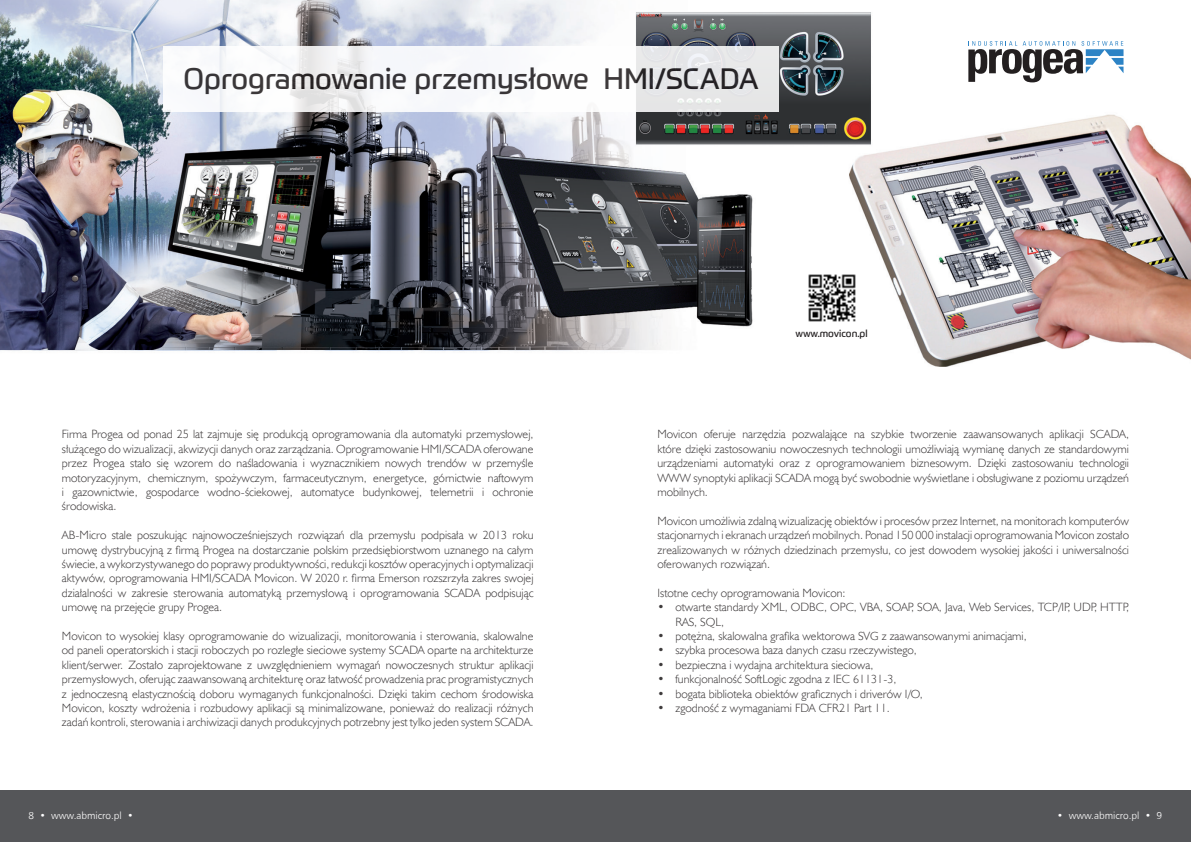
<style>
.page{position:relative;width:1191px;height:842px;background:#fff}
.page>*{position:absolute;margin:0;border:0;box-sizing:border-box;transform-origin:0 0}
.t1{font:29px "Prometo";color:#231f20}
.t2{font:12px/14.4px "Humanst 521 Lt EU";color:#231f20;text-align:justify}
.t3{font:10px "Humnst 777 Lt EU";color:#fff}
.t4{font:10px "Prometo";color:#231f20}
</style>
<div class="page">
<div style="left:0;top:791px;width:1191px;height:51px;background:#555659"></div>
<img style="left:0;top:0;width:1191px;height:367px">
<svg style="left:164px;top:47px;width:615px;height:65px"></svg>
<svg style="left:968px;top:41px;width:155px;height:41px"></svg>
<img style="left:807px;top:274px;width:50px;height:49px">
<h1 class="t1" style="left:184px;top:61px;width:577px">Oprogramowanie przemysłowe HMI/SCADA</h1>
<p class="t4" style="left:795px;top:327px;width:74px">www.movicon.pl</p>
<p class="t2" style="left:62px;top:427px;width:473px">Firma Progea od ponad 25 lat zajmuje się produkcją oprogramowania dla automatyki przemysłowej, służącego do wizualizacji, akwizycji danych oraz zarządzania. Oprogramowanie HMI/SCADA oferowane przez Progea stało się wzorem do naśladowania i wyznacznikiem nowych trendów w przemyśle motoryzacyjnym, chemicznym, spożywczym, farmaceutycznym, energetyce, górnictwie naftowym i gazownictwie, gospodarce wodno-ściekowej, automatyce budynkowej, telemetrii i ochronie środowiska.</p>
<p class="t2" style="left:62px;top:528px;width:473px">AB-Micro stale poszukując najnowocześniejszych rozwiązań dla przemysłu podpisała w 2013 roku umowę dystrybucyjną z firmą Progea na dostarczanie polskim przedsiębiorstwom uznanego na całym świecie, a wykorzystywanego do poprawy produktywności, redukcji kosztów operacyjnych i optymalizacji aktywów, oprogramowania HMI/SCADA Movicon. W 2020 r. firma Emerson rozszrzyła zakres swojej działalności w zakresie sterowania automatyką przemysłową i oprogramowania SCADA podpisując umowę na przejęcie grupy Progea.</p>
<p class="t2" style="left:62px;top:628px;width:473px">Movicon to wysokiej klasy oprogramowanie do wizualizacji, monitorowania i sterowania, skalowalne od paneli operatorskich i stacji roboczych po rozległe sieciowe systemy SCADA oparte na architekturze klient/serwer. Zostało zaprojektowane z uwzględnieniem wymagań nowoczesnych struktur aplikacji przemysłowych, oferując zaawansowaną architekturę oraz łatwość prowadzenia prac programistycznych z jednoczesną elastycznością doboru wymaganych funkcjonalności. Dzięki takim cechom środowiska Movicon, koszty wdrożenia i rozbudowy aplikacji są minimalizowane, ponieważ do realizacji różnych zadań kontroli, sterowania i archiwizacji danych produkcyjnych potrzebny jest tylko jeden system SCADA.</p>
<p class="t2" style="left:657px;top:427px;width:473px">Movicon oferuje narzędzia pozwalające na szybkie tworzenie zaawansowanych aplikacji SCADA, które dzięki zastosowaniu nowoczesnych technologii umożliwiają wymianę danych ze standardowymi urządzeniami automatyki oraz z oprogramowaniem biznesowym. Dzięki zastosowaniu technologii WWW synoptyki aplikacji SCADA mogą być swobodnie wyświetlane i obsługiwane z poziomu urządzeń mobilnych.</p>
<p class="t2" style="left:657px;top:513px;width:473px">Movicon umożliwia zdalną wizualizację obiektów i procesów przez Internet, na monitorach komputerów stacjonarnych i ekranach urządzeń mobilnych. Ponad 150 000 instalacji oprogramowania Movicon zostało zrealizowanych w różnych dziedzinach przemysłu, co jest dowodem wysokiej jakości i uniwersalności oferowanych rozwiązań.</p>
<p class="t2" style="left:657px;top:585px;width:190px">Istotne cechy oprogramowania Movicon:</p>
<p class="t2" style="left:675px;top:600px;width:455px;text-indent:-18px">• otwarte standardy XML, ODBC, OPC, VBA, SOAP, SOA, Java, Web Services, TCP/IP, UDP, HTTP,<br>RAS, SQL,</p>
<p class="t2" style="left:657px;top:628px;width:371px">• potężna, skalowalna grafika wektorowa SVG z zaawansowanymi animacjami,</p>
<p class="t2" style="left:657px;top:643px;width:261px">• szybka procesowa baza danych czasu rzeczywistego,</p>
<p class="t2" style="left:657px;top:657px;width:217px">• bezpieczna i wydajna architektura sieciowa,</p>
<p class="t2" style="left:657px;top:672px;width:240px">• funkcjonalność SoftLogic zgodna z IEC 61131-3,</p>
<p class="t2" style="left:657px;top:686px;width:267px">• bogata biblioteka obiektów graficznych i driverów I/O,</p>
<p class="t2" style="left:657px;top:700px;width:234px">• zgodność z wymaganiami FDA CFR21 Part 11.</p>
<p class="t3" style="left:29px;top:809px;width:106px">8 • www.abmicro.pl •</p>
<p class="t3" style="left:1057px;top:810px;width:106px">• www.abmicro.pl • 9</p>
</div>
